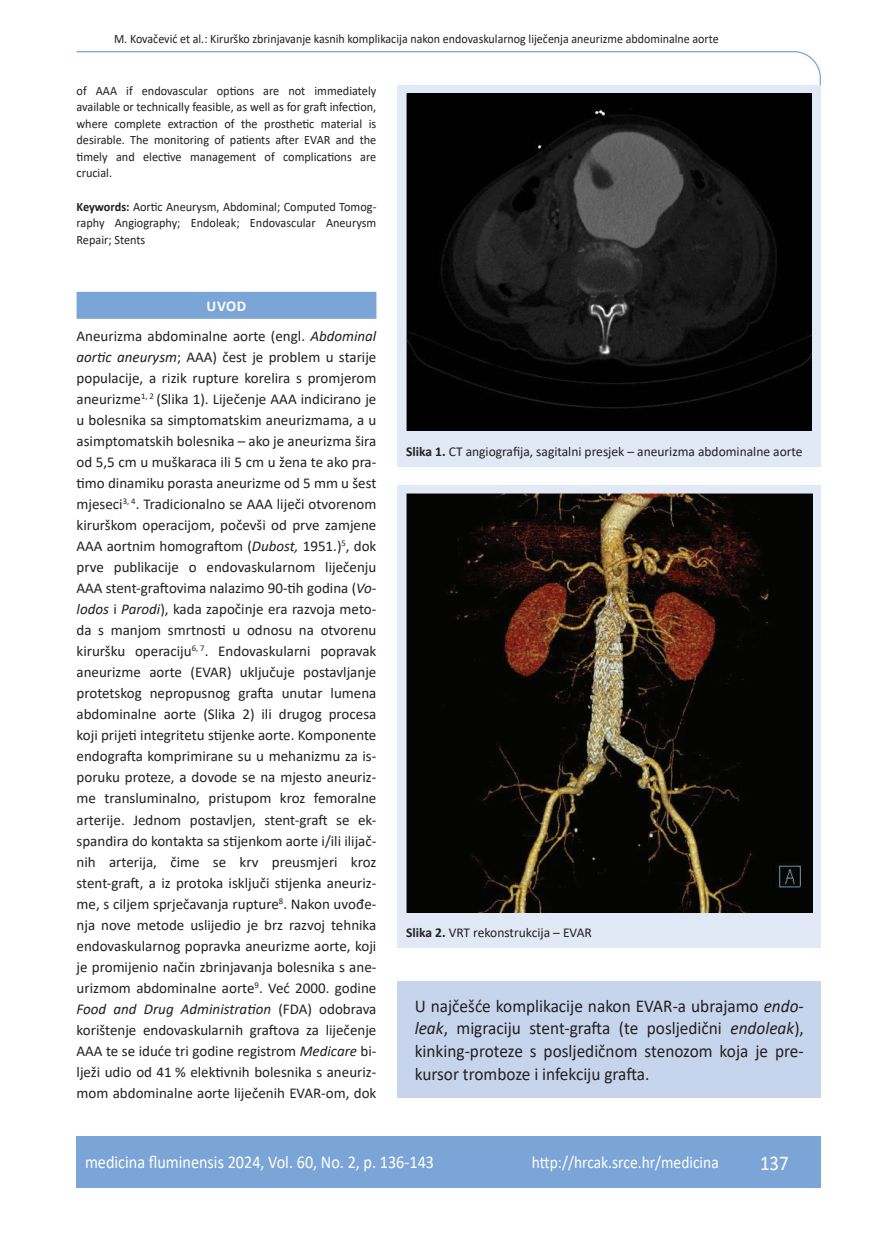
<style>
.page{position:relative;width:872px;height:1234px;background:#fff}
.page>*{position:absolute;margin:0;border:0;box-sizing:border-box;transform-origin:0 0}
.t1{font:21px "Calibri";color:#fff;scale:.9 1}
.anterfile{font:18px/22.5px "Calibri";color:#231f20;text-align:justify;scale:.96 1}
.t2{font:18px "Calibri";color:#fff;scale:.9 1}
.t3{font:17.25px "Calibri";color:#fff;scale:.9 1}
.osnovni_tekst{font:15px/21px "Calibri";color:#231f20;text-align:justify}
.naslov_ruler{font:700 15px "Calibri";color:#fff}
.potpis_slika{font:13.5px "Calibri";color:#231f20}
.summary{font:12.75px/16.5px "Calibri";color:#231f20;text-align:justify;scale:.96 1}
.glava{font:12.75px "Calibri";color:#231f20;scale:.94 1}
.key_words{font:12.75px/16.5px "Calibri";color:#231f20;text-align:justify;scale:.96 1}
.s1{font-weight:700}
.s2{font-style:italic}
</style>
<div class="page">
<svg style="left:76px;top:51px;width:745px;height:275px"></svg>
<div style="left:77px;top:1135px;width:744px;height:51px;background:#7ca5d7"></div>
<div style="left:398px;top:981px;width:423px;height:116px;background:#c6d5ec"></div>
<div style="left:77px;top:292px;width:299px;height:27px;background:#7ca5d7"></div>
<div style="left:398px;top:85px;width:423px;height:382px;background:#e1e9f6"></div>
<img style="left:406px;top:94px;width:405px;height:336px">
<div style="left:398px;top:485px;width:423px;height:462px;background:#e1e9f6"></div>
<img style="left:406px;top:494px;width:406px;height:418px">
<p class="glava" style="left:114px;top:29px;width:644px">M. Kovačević et al.: Kirurško zbrinjavanje kasnih komplikacija nakon endovaskularnog liječenja aneurizme abdominalne aorte</p>
<p class="summary" style="left:77px;top:82px;width:314px">of AAA if endovascular options are not immediately available or technically feasible, as well as for graft infection, where complete extraction of the prosthetic material is desirable. The monitoring of patients after EVAR and the timely and elective management of complications are crucial.</p>
<p class="key_words" style="left:77px;top:198px;width:314px"><span class="s1">Keywords:</span> Aortic Aneurysm, Abdominal; Computed Tomog&shy;raphy Angiography; Endoleak; Endovascular Aneurysm Repair; Stents</p>
<p class="naslov_ruler" style="left:207px;top:295px;width:41px">UVOD</p>
<p class="osnovni_tekst" style="left:77px;top:325px;width:301px">Aneurizma abdominalne aorte (engl. <span class="s2">Abdominal aortic aneurysm</span>; AAA) čest je problem u starije populacije, a rizik rupture korelira s promjerom aneurizme<sup>1,</sup> <sup>2</sup> (Slika 1). Liječenje AAA indicirano je u bolesnika sa simptomatskim aneurizmama, a u asimptomatskih bolesnika – ako je aneurizma šira od 5,5 cm u muškaraca ili 5 cm u žena te ako pra&shy;timo dinamiku porasta aneurizme od 5 mm u šest mjeseci<sup>3,</sup> <sup>4</sup>. Tradicionalno se AAA liječi otvorenom kirurškom operacijom, počevši od prve zamjene AAA aortnim homograftom (<span class="s2">Dubost,</span> 1951.)<sup>5</sup>, dok prve publikacije o endovaskularnom liječenju AAA stent-graftovima nalazimo 90-tih godina (<span class="s2">Vo&shy;lodos</span> i <span class="s2">Parodi</span>), kada započinje era razvoja meto&shy;da s manjom smrtnosti u odnosu na otvorenu kiruršku operaciju<sup>6,</sup> <sup>7</sup>. Endovaskularni popravak aneurizme aorte (EVAR) uključuje postavljanje protetskog nepropusnog grafta unutar lumena abdominalne aorte (Slika 2) ili drugog procesa koji prijeti integritetu stijenke aorte. Komponente endografta komprimirane su u mehanizmu za is&shy;poruku proteze, a dovode se na mjesto aneuriz&shy;me transluminalno, pristupom kroz femoralne arterije. Jednom postavljen, stent-graft se ek&shy;spandira do kontakta sa stijenkom aorte i/ili ilijač&shy;nih arterija, čime se krv preusmjeri kroz stent-graft, a iz protoka isključi stijenka aneuriz&shy;me, s ciljem sprječavanja rupture<sup>8</sup>. Nakon uvođe&shy;nja nove metode uslijedio je brz razvoj tehnika endovaskularnog popravka aneurizme aorte, koji je promijenio način zbrinjavanja bolesnika s ane&shy;urizmom abdominalne aorte<sup>9</sup>. Već 2000. godine <span class="s2">Food and Drug Administration</span> (FDA) odobrava korištenje endovaskularnih graftova za liječenje AAA te se iduće tri godine registrom <span class="s2">Medicare</span> bi&shy;lježi udio od 41 % elektivnih bolesnika s aneuriz&shy;mom abdominalne aorte liječenih EVAR-om, dok</p>
<p class="potpis_slika" style="left:406px;top:441px;width:398px"><span class="s1">Slika 1.</span> CT angiografija, sagitalni presjek – aneurizma abdominalne aorte</p>
<p class="potpis_slika" style="left:406px;top:923px;width:187px"><span class="s1">Slika 2.</span> VRT rekonstrukcija – EVAR</p>
<p class="anterfile" style="left:415px;top:994px;width:407px">U najčešće komplikacije nakon EVAR-a ubrajamo <span class="s2">endo&shy;leak</span>, migraciju stent-grafta (te posljedični <span class="s2">endoleak</span>), kinking-proteze s posljedičnom stenozom koja je pre&shy;kursor tromboze i infekciju grafta.</p>
<p class="t2" style="left:85px;top:1149px;width:389px">medicina fluminensis 2024, Vol. 60, No. 2, p. 136-143</p>
<p class="t3" style="left:532px;top:1150px;width:209px">http://hrcak.srce.hr/medicina</p>
<p class="t1" style="left:760px;top:1147px;width:33px">137</p>
</div>
